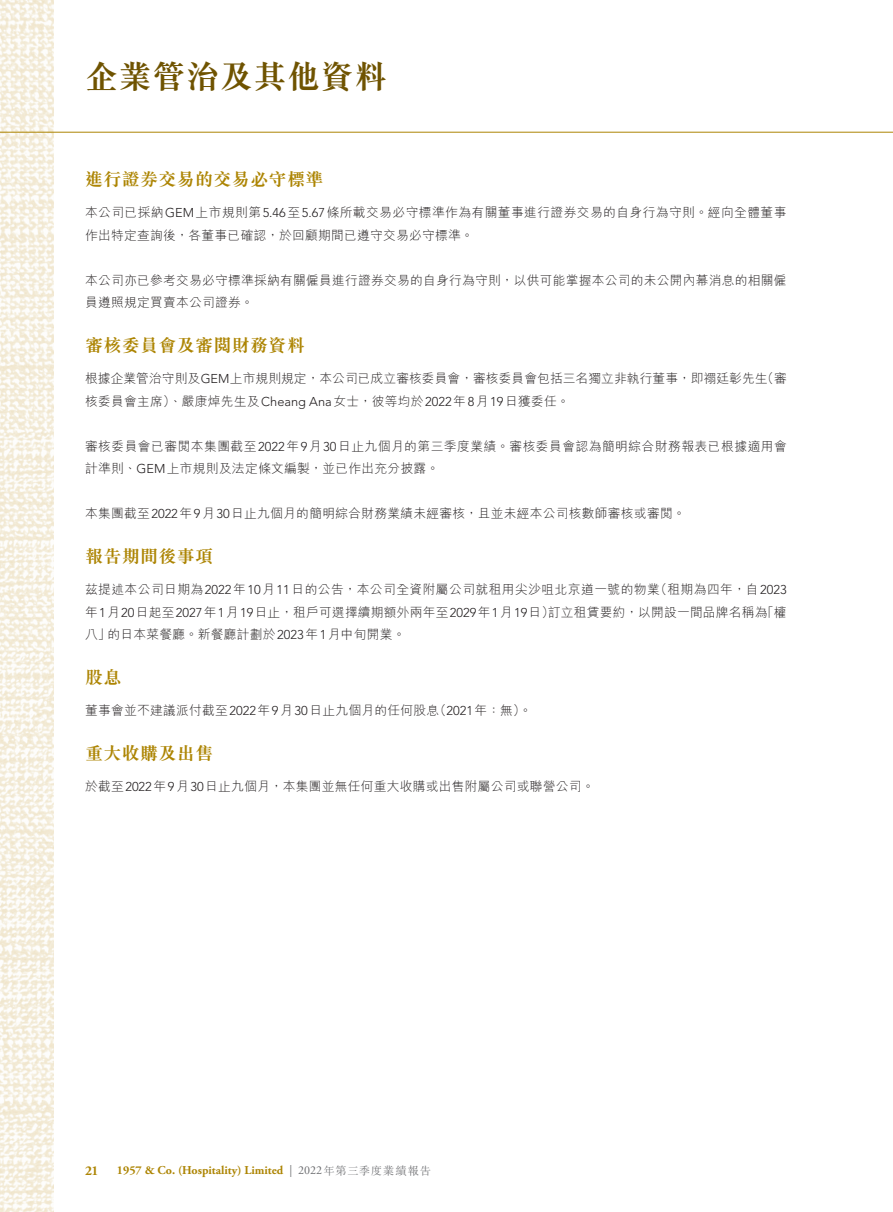
<style>
.page{position:relative;width:893px;height:1212px;background:#fff}
.page>*{position:absolute;margin:0;border:0;box-sizing:border-box;transform-origin:0 0}
.t1{font:700 33px "M Sung HK";letter-spacing:.02em;color:#6f5300}
._01_H1{font:700 18px "M Sung HK";letter-spacing:.02em;color:#ad8504}
.t2{font:700 13.5px "Adobe Garamond Pro";color:#ad8504}
._00_txt{font:300 12.75px/22.5px "M Hei HK";letter-spacing:.02em;color:#231f20}
._00_txt-2{font:300 12.75px/22.5px "M Hei HK";letter-spacing:.04em;color:#231f20}
.t3{font:700 12px "Adobe Garamond Pro";color:#ad8504}
.t4{font:12px "Adobe Garamond Pro";color:#6c6d70}
.t5{font:300 11.25px "M Sung HK";letter-spacing:.065em;color:#6c6d70}
.s1{font-family:"Avenir LT Std"}
.s2{font-family:"Adobe Garamond Pro";font-weight:400;font-size:12px}
</style>
<div class="page">
<img style="left:0;top:0;width:53px;height:1212px">
<hr style="left:0;top:132px;width:893px;height:1px;background:#ad8504">
<h1 class="t1" style="left:85px;top:61px;width:304px">企業管治及其他資料</h1>
<p class="_01_H1" style="left:85px;top:170px;width:240px">進行證券交易的交易必守標準</p>
<p class="_00_txt" style="left:85px;top:201px;width:703px">本公司已採納<span class="s1">GEM</span>上市規則第<span class="s1">5.46</span>至<span class="s1">5.67</span>條所載交易必守標準作為有關董事進行證券交易的自身行為守則。經向全體董事作出特定查詢後，各董事已確認，於回顧期間已遵守交易必守標準。</p>
<p class="_00_txt" style="left:85px;top:269px;width:703px">本公司亦已參考交易必守標準採納有關僱員進行證券交易的自身行為守則，以供可能掌握本公司的未公開內幕消息的相關僱員遵照規定買賣本公司證券。</p>
<p class="_01_H1" style="left:85px;top:336px;width:221px">審核委員會及審閱財務資料</p>
<p class="_00_txt" style="left:761px;top:367px;width:27px">（審</p>
<p class="_00_txt" style="left:85px;top:367px;width:684px">根據企業管治守則及<span class="s1">GEM</span>上市規則規定，本公司已成立審核委員會，審核委員會包括三名獨立非執行董事，即禤廷彰先生核委員會主席）、嚴康焯先生及<span class="s1">Cheang Ana</span>女士，彼等均於<span class="s1">2022</span>年<span class="s1">8</span>月<span class="s1">19</span>日獲委任。</p>
<p class="_00_txt-2" style="left:85px;top:435px;width:703px">審核委員會已審閱本集團截至<span class="s1">2022</span>年<span class="s1">9</span>月<span class="s1">30</span>日止九個月的第三季度業績。審核委員會認為簡明綜合財務報表已根據適用會計準則、<span class="s1">GEM</span>上市規則及法定條文編製，並已作出充分披露。</p>
<p class="_00_txt" style="left:85px;top:502px;width:602px">本集團截至<span class="s1">2022</span>年<span class="s1">9</span>月<span class="s1">30</span>日止九個月的簡明綜合財務業績未經審核，且並未經本公司核數師審核或審閱。</p>
<p class="_01_H1" style="left:85px;top:547px;width:130px">報告期間後事項</p>
<p class="_00_txt" style="left:654px;top:578px;width:134px">（租期為四年，自<span class="s1">2023</span></p>
<p class="_00_txt" style="left:85px;top:578px;width:576px">茲提述本公司日期為<span class="s1">2022</span>年<span class="s1">10</span>月<span class="s1">11</span>日的公告，本公司全資附屬公司就租用尖沙咀北京道一號的物業</p>
<p class="_00_txt" style="left:107px;top:601px;width:448px;text-indent:-22px">年<span class="s1">1</span>月<span class="s1">20</span>日起至<span class="s1">2027</span>年<span class="s1">1</span>月<span class="s1">19</span>日止，租戶可選擇續期額外兩年至<span class="s1">2029</span>年<span class="s1">1</span>月<span class="s1">19</span>日）的日本菜餐廳。新餐廳計劃於<span class="s1">2023</span>年<span class="s1">1</span>月中旬開業。</p>
<p class="_00_txt" style="left:548px;top:601px;width:221px">訂立租賃要約，以開設一間品牌名稱為</p>
<p class="_00_txt" style="left:761px;top:601px;width:27px">「權</p>
<p class="_00_txt" style="left:85px;top:623px;width:27px">八」</p>
<p class="_01_H1" style="left:85px;top:668px;width:38px">股息</p>
<p class="_00_txt" style="left:85px;top:699px;width:356px">董事會並不建議派付截至<span class="s1">2022</span>年<span class="s1">9</span>月<span class="s1">30</span>日止九個月的任何股息</p>
<p class="_01_H1" style="left:85px;top:744px;width:130px">重大收購及出售</p>
<p class="_00_txt" style="left:85px;top:775px;width:511px">於截至<span class="s1">2022</span>年<span class="s1">9</span>月<span class="s1">30</span>日止九個月，本集團並無任何重大收購或出售附屬公司或聯營公司。</p>
<p class="_00_txt" style="left:434px;top:699px;width:100px">（<span class="s1">2021</span>年：無。(</p>
<p class="t2" style="left:85px;top:1163px;width:15px">21</p>
<p class="t5" style="left:298px;top:1162px;width:134px"><span class="s2">2022</span>年第三季度業績報告</p>
<p class="t4" style="left:289px;top:1163px;width:4px">|</p>
<p class="t3" style="left:117px;top:1163px;width:168px">1957 &amp; Co (. Hospitality) Limited</p>
</div>
